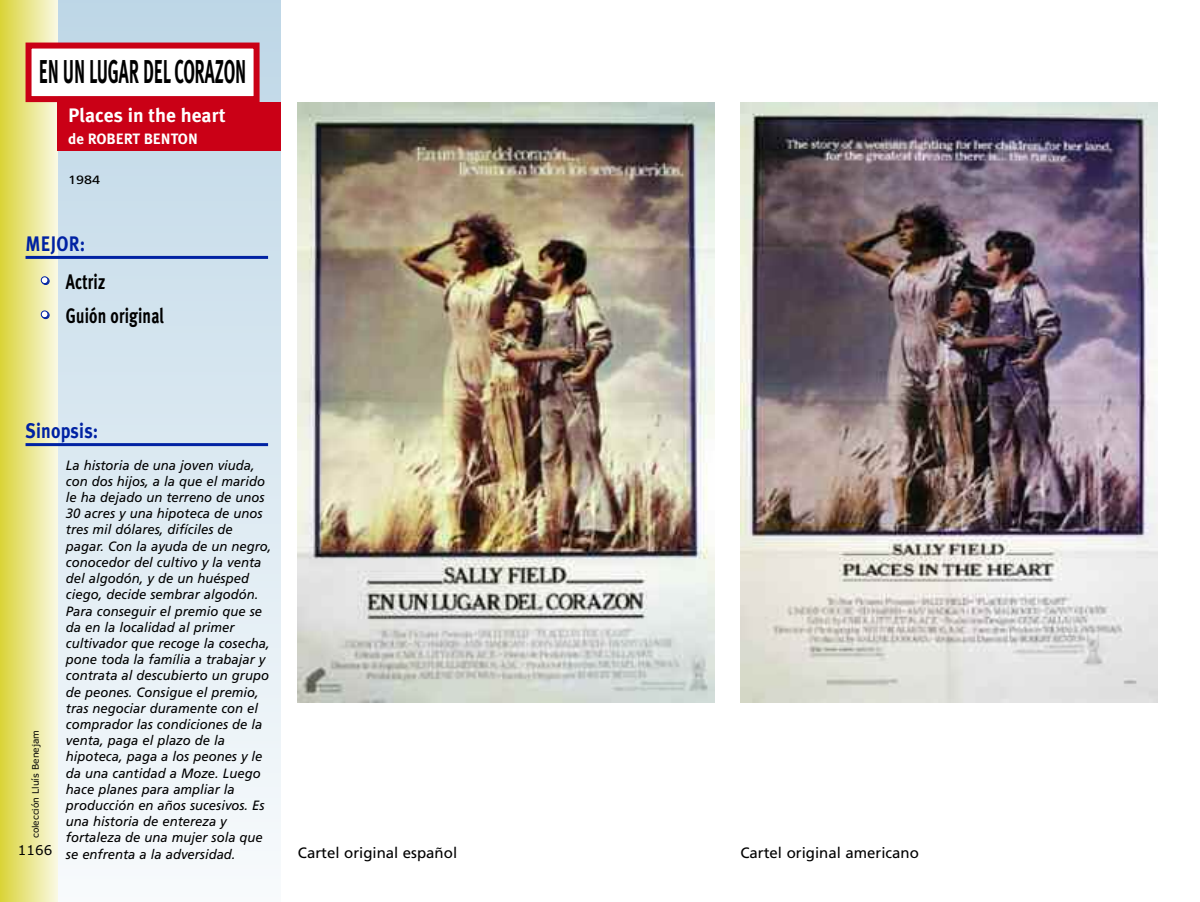
<style>
.page{position:relative;width:1200px;height:902px;background:#fff}
.page>*{position:absolute;margin:0;border:0;box-sizing:border-box;transform-origin:0 0}
.t1{font:700 33px "Meta Plus";letter-spacing:-.01em;color:#000;scale:.52 1}
.t2{font:700 21px/34.2px "Meta Plus";letter-spacing:.01em;color:#000;scale:.75 1}
.t3{font:700 21px "Meta Plus";letter-spacing:.01em;color:#0022a3;scale:.85 1}
.t4{font:700 19.5px "Meta Plus";color:#fff}
.t5{font:800 18px/34.2px "Futura";color:#fff}
.t6{font:15px "Frutiger";color:#000}
.t7{font:700 15px "Meta Plus";color:#fff}
.t8{font:italic 13.5px/16.2px "Frutiger";color:#000}
.t9{font:13.5px "Verdana";color:#000}
.t10{font:12px "Frutiger";color:#000;scale:1.2 1}
.t11{font:9px "Verdana";color:#000}
</style>
<div class="page">
<div style="left:0;top:0;width:281px;height:901px;background:linear-gradient(to bottom,#bdd5e6,#f8fbfd)"></div>
<div style="left:0;top:0;width:57px;height:901px;background:linear-gradient(to right,#dad437,#f9f8e0)"></div>
<div style="left:32px;top:49px;width:221px;height:47px;background:#fff"></div>
<div style="left:26px;top:43px;width:233px;height:59px;border:6px solid #ca0016"></div>
<div style="left:57px;top:102px;width:224px;height:49px;background:#ca0016"></div>
<hr style="left:26px;top:256px;width:242px;height:3px;background:#0022a3">
<img style="left:298px;top:102px;width:416px;height:600px">
<img style="left:740px;top:102px;width:417px;height:600px">
<hr style="left:26px;top:443px;width:242px;height:3px;background:#0022a3">
<h1 class="t1" style="left:39px;top:52px;width:400px">EN UN LUGAR DEL CORAZON</h1>
<h3 class="t4" style="left:68px;top:103px;width:159px">Places in the heart</h3>
<p class="t7" style="left:68px;top:130px;width:131px">de ROBERT BENTON</p>
<p class="t10" style="left:68px;top:175px;width:28px">1984</p>
<h2 class="t3" style="left:26px;top:231px;width:72px">MEJOR:</h2>
<h3 class="t5" style="left:37px;top:264px;width:16px">• •</h3>
<h2 class="t2" style="left:66px;top:264px;width:133px">Actriz<br>Guión original</h2>
<h2 class="t3" style="left:26px;top:418px;width:87px">Sinopsis:</h2>
<p class="t8" style="left:66px;top:458px;width:207px">La historia de una joven viuda, con dos hijos, a la que el marido le ha dejado un terreno de unos<br>30 acres y una hipoteca de unos tres mil dólares, difíciles de pagar. Con la ayuda de un negro, conocedor del cultivo y la venta del algodón, y de un huésped ciego, decide sembrar algodón.<br>Para conseguir el premio que se da en la localidad al primer cultivador que recoge la cosecha, pone toda la família a trabajar y contrata al descubierto un grupo de peones. Consigue el premio, tras negociar duramente con el comprador las condiciones de la venta, paga el plazo de la hipoteca, paga a los peones y le da una cantidad a Moze. Luego hace planes para ampliar la producción en años sucesivos. Es una historia de entereza y fortaleza de una mujer sola que se enfrenta a la adversidad.</p>
<p class="t11" style="left:30px;top:838px;width:110px;rotate:-90deg">colección Lluís Benejam</p>
<p class="t9" style="left:18px;top:841px;width:36px">1166</p>
<p class="t6" style="left:298px;top:846px;width:161px">Cartel original español</p>
<p class="t6" style="left:740px;top:846px;width:180px">Cartel original americano</p>
</div>
